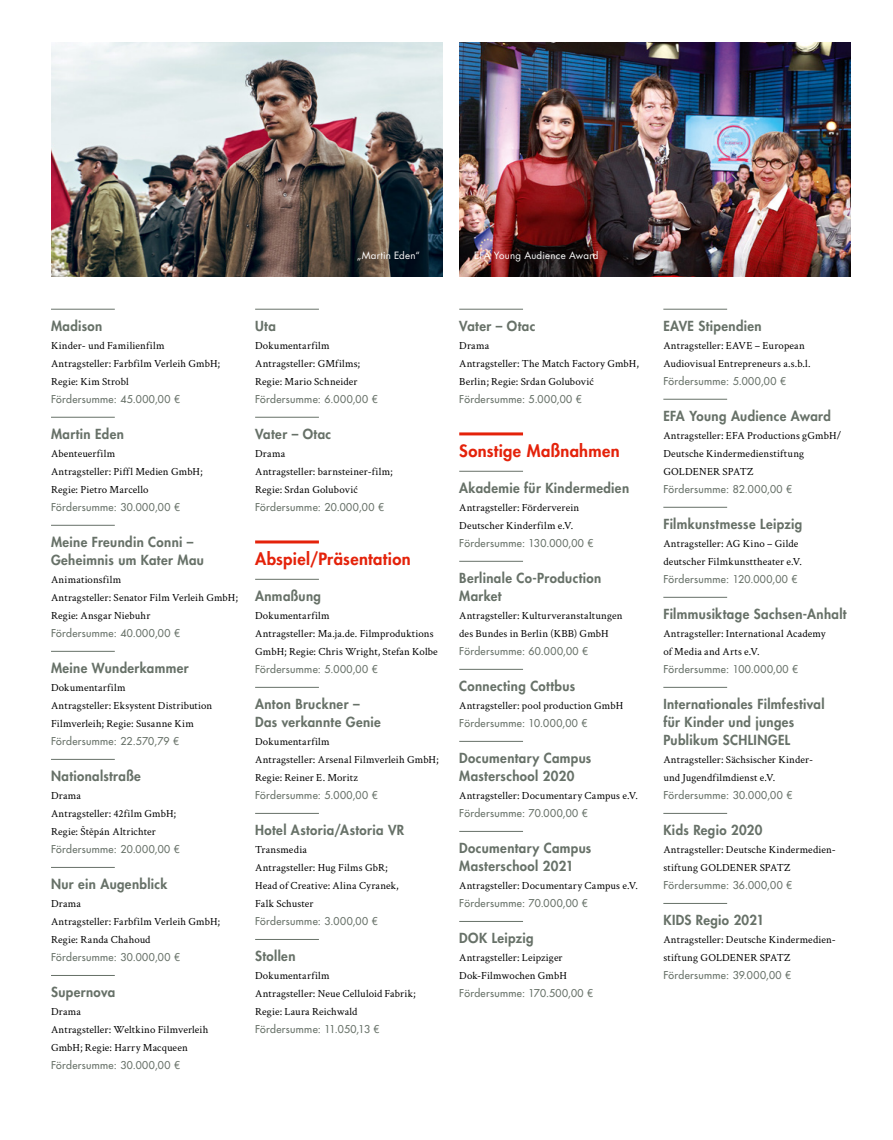
<style>
.page{position:relative;width:893px;height:1140px;background:#fff}
.page>*{position:absolute;margin:0;border:0;box-sizing:border-box;transform-origin:0 0}
.t1{font:800 16.5px "Futura Std";letter-spacing:.02em;color:#e4220a}
.t2{font:800 13.5px/18px "Futura Std";letter-spacing:.03em;color:#677168}
.t3{font:10.8px/18px "Crimson Text";letter-spacing:.015em;color:#000}
.t4{font:500 10.5px "Futura Std";letter-spacing:.03em;color:#677168}
.t5{font:9.75px "Futura Std";letter-spacing:.025em;color:#fff}
</style>
<div class="page">
<hr style="left:51px;top:309px;width:64px;height:1px;background:#677168">
<hr style="left:51px;top:417px;width:64px;height:1px;background:#677168">
<hr style="left:51px;top:525px;width:64px;height:1px;background:#677168">
<hr style="left:51px;top:651px;width:64px;height:1px;background:#677168">
<hr style="left:51px;top:759px;width:64px;height:1px;background:#677168">
<hr style="left:51px;top:867px;width:64px;height:1px;background:#677168">
<hr style="left:51px;top:975px;width:64px;height:1px;background:#677168">
<hr style="left:255px;top:309px;width:64px;height:1px;background:#677168">
<hr style="left:255px;top:417px;width:64px;height:1px;background:#677168">
<hr style="left:255px;top:540px;width:64px;height:3px;background:#e4220a">
<hr style="left:255px;top:579px;width:64px;height:1px;background:#677168">
<hr style="left:255px;top:687px;width:64px;height:1px;background:#677168">
<hr style="left:255px;top:813px;width:64px;height:1px;background:#677168">
<hr style="left:255px;top:939px;width:64px;height:1px;background:#677168">
<hr style="left:459px;top:309px;width:64px;height:1px;background:#677168">
<hr style="left:459px;top:432px;width:64px;height:3px;background:#e4220a">
<hr style="left:459px;top:471px;width:64px;height:1px;background:#677168">
<hr style="left:459px;top:561px;width:64px;height:1px;background:#677168">
<hr style="left:459px;top:669px;width:64px;height:1px;background:#677168">
<hr style="left:459px;top:741px;width:64px;height:1px;background:#677168">
<hr style="left:459px;top:831px;width:64px;height:1px;background:#677168">
<hr style="left:459px;top:921px;width:64px;height:1px;background:#677168">
<hr style="left:663px;top:309px;width:64px;height:1px;background:#677168">
<hr style="left:663px;top:399px;width:64px;height:1px;background:#677168">
<hr style="left:663px;top:507px;width:64px;height:1px;background:#677168">
<hr style="left:663px;top:597px;width:64px;height:1px;background:#677168">
<hr style="left:663px;top:687px;width:64px;height:1px;background:#677168">
<hr style="left:663px;top:813px;width:64px;height:1px;background:#677168">
<hr style="left:663px;top:903px;width:64px;height:1px;background:#677168">
<img style="left:459px;top:43px;width:391px;height:234px">
<img style="left:51px;top:43px;width:391px;height:234px">
<p class="t5" style="left:357px;top:249px;width:65px">„Martin Eden“</p>
<p class="t5" style="left:474px;top:249px;width:126px">EFA Young Audience Award</p>
<p class="t2" style="left:51px;top:317px;width:53px">Madison</p>
<p class="t3" style="left:51px;top:336px;width:171px">Kinder- und Familienfilm<br>Antragsteller: Farbfilm Verleih GmbH;<br>Regie: Kim Strobl</p>
<p class="t4" style="left:51px;top:392px;width:131px">Fördersumme: 45.000,00 €</p>
<p class="t2" style="left:51px;top:425px;width:74px">Martin Eden</p>
<p class="t3" style="left:51px;top:444px;width:153px">Abenteuerfilm<br>Antragsteller: Piffl Medien GmbH;<br>Regie: Pietro Marcello</p>
<p class="t4" style="left:51px;top:500px;width:131px">Fördersumme: 30.000,00 €</p>
<p class="t2" style="left:51px;top:533px;width:154px">Meine Freundin Conni –<br>Geheimnis um Kater Mau</p>
<p class="t3" style="left:51px;top:570px;width:188px">Animationsfilm<br>Antragsteller: Senator Film Verleih GmbH;<br>Regie: Ansgar Niebuhr</p>
<p class="t4" style="left:51px;top:626px;width:131px">Fördersumme: 40.000,00 €</p>
<p class="t2" style="left:51px;top:659px;width:139px">Meine Wunderkammer</p>
<p class="t3" style="left:51px;top:678px;width:163px">Dokumentarfilm<br>Antragsteller: Eksystent Distribution<br>Filmverleih; Regie: Susanne Kim</p>
<p class="t4" style="left:51px;top:734px;width:130px">Fördersumme: 22.570,79 €</p>
<p class="t2" style="left:51px;top:767px;width:91px">Nationalstraße</p>
<p class="t3" style="left:51px;top:786px;width:127px">Drama<br>Antragsteller: 42film GmbH;<br>Regie: Štěpán Altrichter</p>
<p class="t4" style="left:51px;top:842px;width:130px">Fördersumme: 20.000,00 €</p>
<p class="t2" style="left:51px;top:875px;width:118px">Nur ein Augenblick</p>
<p class="t3" style="left:51px;top:894px;width:171px">Drama<br>Antragsteller: Farbfilm Verleih GmbH;<br>Regie: Randa Chahoud</p>
<p class="t4" style="left:51px;top:950px;width:131px">Fördersumme: 30.000,00 €</p>
<p class="t2" style="left:51px;top:983px;width:66px">Supernova</p>
<p class="t3" style="left:51px;top:1002px;width:159px">Drama<br>Antragsteller: Weltkino Filmverleih<br>GmbH; Regie: Harry Macqueen</p>
<p class="t4" style="left:51px;top:1058px;width:131px">Fördersumme: 30.000,00 €</p>
<p class="t2" style="left:255px;top:317px;width:22px">Uta</p>
<p class="t3" style="left:255px;top:336px;width:107px">Dokumentarfilm<br>Antragsteller: GMfilms;<br>Regie: Mario Schneider</p>
<p class="t4" style="left:255px;top:392px;width:124px">Fördersumme: 6.000,00 €</p>
<p class="t2" style="left:255px;top:425px;width:78px">Vater – Otac</p>
<p class="t3" style="left:255px;top:444px;width:139px">Drama<br>Antragsteller: barnsteiner-film;<br>Regie: Srdan Golubović</p>
<p class="t4" style="left:255px;top:500px;width:130px">Fördersumme: 20.000,00 €</p>
<h1 class="t1" style="left:255px;top:548px;width:157px">Abspiel/Präsentation</h1>
<p class="t2" style="left:255px;top:587px;width:67px">Anmaßung</p>
<p class="t3" style="left:255px;top:606px;width:184px">Dokumentarfilm<br>Antragsteller: Ma.ja.de. Filmproduktions<br>GmbH; Regie: Chris Wright, Stefan Kolbe</p>
<p class="t4" style="left:255px;top:662px;width:124px">Fördersumme: 5.000,00 €</p>
<p class="t2" style="left:255px;top:695px;width:127px">Anton Bruckner –<br>Das verkannte Genie</p>
<p class="t3" style="left:255px;top:732px;width:185px">Dokumentarfilm<br>Antragsteller: Arsenal Filmverleih GmbH;<br>Regie: Reiner E. Moritz</p>
<p class="t4" style="left:255px;top:788px;width:124px">Fördersumme: 5.000,00 €</p>
<p class="t2" style="left:255px;top:821px;width:151px">Hotel Astoria/Astoria VR</p>
<p class="t3" style="left:255px;top:840px;width:145px">Transmedia<br>Antragsteller: Hug Films GbR;<br>Head of Creative: Alina Cyranek,<br>Falk Schuster</p>
<p class="t4" style="left:255px;top:914px;width:124px">Fördersumme: 3.000,00 €</p>
<p class="t2" style="left:255px;top:947px;width:42px">Stollen</p>
<p class="t3" style="left:255px;top:966px;width:162px">Dokumentarfilm<br>Antragsteller: Neue Celluloid Fabrik;<br>Regie: Laura Reichwald</p>
<p class="t4" style="left:255px;top:1022px;width:126px">Fördersumme: 11.050,13 €</p>
<p class="t2" style="left:459px;top:317px;width:78px">Vater – Otac</p>
<p class="t3" style="left:459px;top:336px;width:181px">Drama<br>Antragsteller: The Match Factory GmbH,<br>Berlin; Regie: Srdan Golubović</p>
<p class="t4" style="left:459px;top:392px;width:124px">Fördersumme: 5.000,00 €</p>
<h1 class="t1" style="left:459px;top:440px;width:162px">Sonstige Maßnahmen</h1>
<p class="t2" style="left:459px;top:479px;width:171px">Akademie für Kindermedien</p>
<p class="t3" style="left:459px;top:498px;width:121px">Antragsteller: Förderverein<br>Deutscher Kinderfilm e.V.</p>
<p class="t4" style="left:459px;top:536px;width:136px">Fördersumme: 130.000,00 €</p>
<p class="t2" style="left:459px;top:569px;width:143px">Berlinale Co-Production<br>Market</p>
<p class="t3" style="left:459px;top:606px;width:165px">Antragsteller: Kulturveranstaltungen des Bundes in Berlin (KBB) GmbH</p>
<p class="t4" style="left:459px;top:644px;width:130px">Fördersumme: 60.000,00 €</p>
<p class="t2" style="left:459px;top:677px;width:117px">Connecting Cottbus</p>
<p class="t3" style="left:459px;top:696px;width:165px">Antragsteller: pool production GmbH</p>
<p class="t4" style="left:459px;top:716px;width:130px">Fördersumme: 10.000,00 €</p>
<p class="t2" style="left:459px;top:749px;width:134px">Documentary Campus<br>Masterschool 2020</p>
<p class="t3" style="left:459px;top:786px;width:180px">Antragsteller: Documentary Campus e.V.</p>
<p class="t4" style="left:459px;top:806px;width:130px">Fördersumme: 70.000,00 €</p>
<p class="t2" style="left:459px;top:839px;width:134px">Documentary Campus<br>Masterschool 2021</p>
<p class="t3" style="left:459px;top:876px;width:180px">Antragsteller: Documentary Campus e.V.</p>
<p class="t4" style="left:459px;top:896px;width:130px">Fördersumme: 70.000,00 €</p>
<p class="t2" style="left:459px;top:929px;width:76px">DOK Leipzig</p>
<p class="t3" style="left:459px;top:948px;width:109px">Antragsteller: Leipziger<br>Dok-Filmwochen GmbH</p>
<p class="t4" style="left:459px;top:986px;width:136px">Fördersumme: 170.500,00 €</p>
<p class="t2" style="left:663px;top:317px;width:100px">EAVE Stipendien</p>
<p class="t3" style="left:663px;top:336px;width:149px">Antragsteller: EAVE – European<br>Audiovisual Entrepreneurs a.s.b.l.</p>
<p class="t4" style="left:663px;top:374px;width:124px">Fördersumme: 5.000,00 €</p>
<p class="t2" style="left:663px;top:407px;width:169px">EFA Young Audience Award</p>
<p class="t3" style="left:663px;top:426px;width:179px">Antragsteller: EFA Productions gGmbH/<br>Deutsche Kindermedienstiftung<br>GOLDENER SPATZ</p>
<p class="t4" style="left:663px;top:482px;width:130px">Fördersumme: 82.000,00 €</p>
<p class="t2" style="left:663px;top:515px;width:140px">Filmkunstmesse Leipzig</p>
<p class="t3" style="left:663px;top:534px;width:140px">Antragsteller: AG Kino – Gilde deutscher Filmkunsttheater e.V.</p>
<p class="t4" style="left:663px;top:572px;width:136px">Fördersumme: 120.000,00 €</p>
<p class="t2" style="left:663px;top:605px;width:185px">Filmmusiktage Sachsen-Anhalt</p>
<p class="t3" style="left:663px;top:624px;width:164px">Antragsteller: International Academy of Media and Arts e.V.</p>
<p class="t4" style="left:663px;top:662px;width:136px">Fördersumme: 100.000,00 €</p>
<p class="t2" style="left:663px;top:695px;width:163px">Internationales Filmfestival für Kinder und junges<br>Publikum SCHLINGEL</p>
<p class="t3" style="left:663px;top:750px;width:151px">Antragsteller: Sächsischer Kinder&shy;und Jugendfilmdienst e.V.</p>
<p class="t4" style="left:663px;top:788px;width:131px">Fördersumme: 30.000,00 €</p>
<p class="t2" style="left:663px;top:821px;width:101px">Kids Regio 2020</p>
<p class="t3" style="left:663px;top:840px;width:173px">Antragsteller: Deutsche Kindermedien&shy;stiftung GOLDENER SPATZ</p>
<p class="t4" style="left:663px;top:878px;width:130px">Fördersumme: 36.000,00 €</p>
<p class="t2" style="left:663px;top:911px;width:102px">KIDS Regio 2021</p>
<p class="t3" style="left:663px;top:930px;width:173px">Antragsteller: Deutsche Kindermedien&shy;stiftung GOLDENER SPATZ</p>
<p class="t4" style="left:663px;top:968px;width:129px">Fördersumme: 39.000,00 €</p>
</div>
